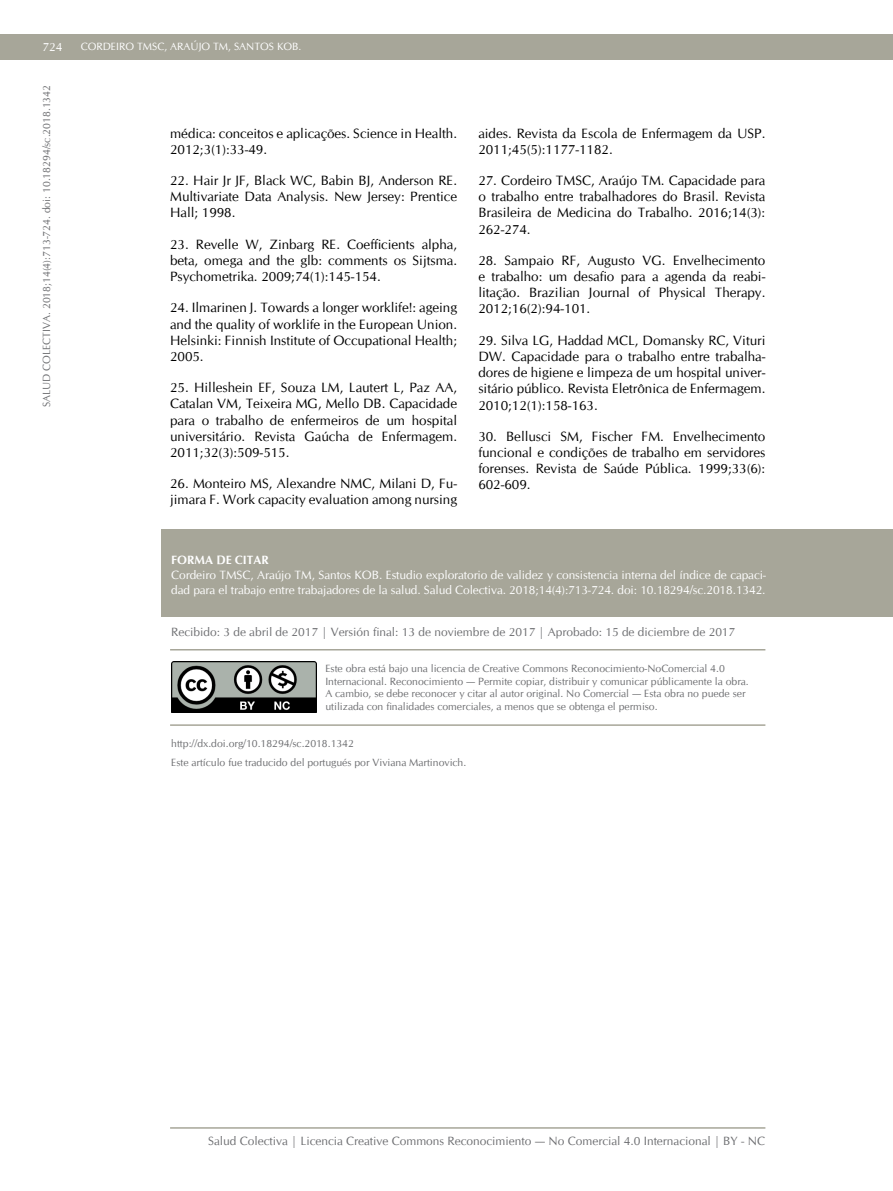
<style>
.page{position:relative;width:893px;height:1191px;background:#fff}
.page>*{position:absolute;margin:0;border:0;box-sizing:border-box;transform-origin:0 0}
.t1{font:13.5px/16.2px "CG Omega";color:#000;text-align:justify}
.t2{font:12px/15px "CG Omega";letter-spacing:-.005em;color:#fff}
.t3{font:12px "CG Omega";color:#6d6e71}
.t4{font:700 12px "CG Omega";color:#fff}
.t5{font:10.5px/12.6px "CG Omega";color:#6d6e71}
.t6{font:10.5px "CG Omega";color:#fff}
</style>
<div class="page">
<div style="left:0;top:34px;width:893px;height:26px;background:#a7a699"></div>
<hr style="left:170px;top:1127px;width:595px;height:1px;background:#a7a699">
<div style="left:162px;top:529px;width:731px;height:87px;background:#a7a699"></div>
<img style="left:171px;top:661px;width:145px;height:51px">
<hr style="left:170px;top:724px;width:595px;height:2px;background:#a7a699">
<hr style="left:170px;top:649px;width:595px;height:1px;background:#a7a699">
<p class="t2" style="left:43px;top:40px;width:21px">724</p>
<p class="t6" style="left:81px;top:40px;width:222px">Cordeiro TMSC, Araújo TM, Santos KOB.</p>
<p class="t5" style="left:41px;top:407px;width:324px;rotate:-90deg">SALUD COLECTIVA. 2018;14(4):713-724. doi: 10.18294/sc.2018.1342</p>
<p class="t1" style="left:170px;top:125px;width:288px">médica: conceitos e aplicações. Science in Health.<br>2012;3(1):33-49.</p>
<p class="t1" style="left:170px;top:172px;width:288px">22. Hair Jr JF, Black WC, Babin BJ, Anderson RE.<br>Multivariate Data Analysis. New Jersey: Prentice Hall; 1998.</p>
<p class="t1" style="left:170px;top:236px;width:288px">23. Revelle W, Zinbarg RE. Coefficients alpha, beta, omega and the glb: comments os Sijtsma.<br>Psychometrika. 2009;74(1):145-154.</p>
<p class="t1" style="left:170px;top:300px;width:288px">24. Ilmarinen J. Towards a longer worklife!: ageing and the quality of worklife in the European Union.<br>Helsinki: Finnish Institute of Occupational Health; 2005.</p>
<p class="t1" style="left:170px;top:379px;width:288px">25. Hilleshein EF, Souza LM, Lautert L, Paz AA, Catalan VM, Teixeira MG, Mello DB. Capacidade para o trabalho de enfermeiros de um hospital universitário. Revista Gaúcha de Enfermagem.<br>2011;32(3):509-515.</p>
<p class="t1" style="left:170px;top:475px;width:289px">26. Monteiro MS, Alexandre NMC, Milani D, Fu&shy;jimara F. Work capacity evaluation among nursing</p>
<p class="t1" style="left:478px;top:125px;width:288px">aides. Revista da Escola de Enfermagem da USP.<br>2011;45(5):1177-1182.</p>
<p class="t1" style="left:478px;top:172px;width:288px">27. Cordeiro TMSC, Araújo TM. Capacidade para o trabalho entre trabalhadores do Brasil. Revista Brasileira de Medicina do Trabalho. 2016;14(3):<br>262-274.</p>
<p class="t1" style="left:478px;top:252px;width:288px">28. Sampaio RF, Augusto VG. Envelhecimento e trabalho: um desafio para a agenda da reabi&shy;litação. Brazilian Journal of Physical Therapy.<br>2012;16(2):94-101.</p>
<p class="t1" style="left:478px;top:332px;width:288px">29. Silva LG, Haddad MCL, Domansky RC, Vituri DW. Capacidade para o trabalho entre trabalha&shy;dores de higiene e limpeza de um hospital univer&shy;sitário público. Revista Eletrônica de Enfermagem.<br>2010;12(1):158-163.</p>
<p class="t1" style="left:478px;top:428px;width:288px">30. Bellusci SM, Fischer FM. Envelhecimento funcional e condições de trabalho em servidores forenses. Revista de Saúde Pública. 1999;33(6):<br>602-609.</p>
<p class="t4" style="left:171px;top:552px;width:16px">FORMA</p>
<p class="t4" style="left:216px;top:552px;width:27px">DE CITAR</p>
<p class="t2" style="left:171px;top:567px;width:596px">Cordeiro TMSC, Araújo TM, Santos KOB. Estudio exploratorio de validez y consistencia interna del índice de capaci&shy;dad para el trabajo entre trabajadores de la salud. Salud Colectiva. 2018;14(4):713-724. doi: 10.18294/sc.2018.1342.</p>
<p class="t3" style="left:171px;top:624px;width:565px">Recibido: 3 de abril de 2017 | Versión final: 13 de noviembre de 2017 | Aprobado: 15 de diciembre de 2017</p>
<p class="t5" style="left:325px;top:662px;width:425px">Este obra está bajo una licencia de Creative Commons Reconocimiento-NoComercial 4.0<br>Internacional. Reconocimiento — Permite copiar, distribuir y comunicar públicamente la obra.<br>A cambio, se debe reconocer y citar al autor original. No Comercial — Esta obra no puede ser utilizada con finalidades comerciales, a menos que se obtenga el permiso.</p>
<p class="t5" style="left:171px;top:733px;width:297px;line-height:19.5px">http://dx.doi.org/10.18294/sc.2018.1342<br>Este artículo fue traducido del portugués por Viviana Martinovich.</p>
<p class="t3" style="left:208px;top:1133px;width:558px">Salud Colectiva | Licencia Creative Commons Reconocimiento — No Comercial 4.0 I nternacional | BY - N C</p>
</div>
